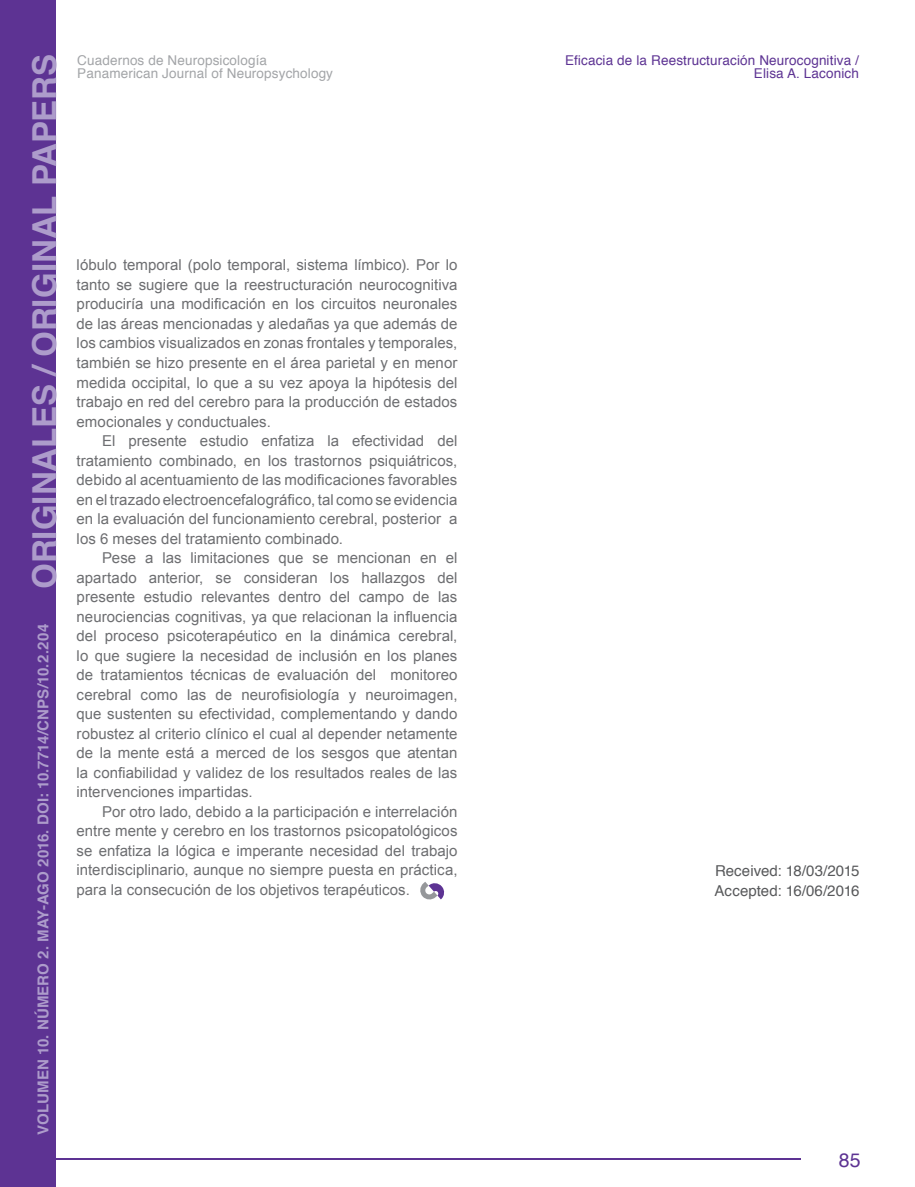
<style>
.page{position:relative;width:915px;height:1187px;background:#fff}
.page>*{position:absolute;margin:0;border:0;box-sizing:border-box;transform-origin:0 0}
.t1{font:19.5px "Helvetica";color:#5d3393}
.t2{font:15px/19.5px "Arial";letter-spacing:.005em;color:#6d6e71;text-align:justify}
.t3{font:700 15px "Helvetica";letter-spacing:.005em;color:#ad9ccb}
.t4{font:15px/19.5px "Helvetica";letter-spacing:.005em;color:#58595b}
.t5{font:13.5px/13.5px "Helvetica";letter-spacing:.01em;color:#a3a5a8}
.t6{font:13.5px/13.5px "Helvetica";letter-spacing:.01em;color:#5d3393;text-align:right}
.s1{font-size:33px}
</style>
<div class="page">
<div style="left:0;top:0;width:55px;height:1186px;background:#5d3393"></div>
<hr style="left:0;top:1157px;width:800px;height:2px;background:#5d3393">
<svg style="left:420px;top:882px;width:25px;height:18px"></svg>
<p class="t3" style="left:31px;top:1134px;width:1081px;rotate:-90deg">VOLUMEN 10. NÚMERO 2. MAY-AGO 2016. DOI: 10.7714/CNPS/10.2.204 <span class="s1">ORIGINALES / ORIGINAL PAPERS</span></p>
<p class="t5" style="left:77px;top:54px;width:257px">Cuadernos de Neuropsicología<br>Panamerican Journal of Neuropsychology</p>
<p class="t2" style="left:77px;top:255px;width:382px">lóbulo temporal (polo temporal, sistema límbico). Por lo tanto se sugiere que la reestructuración neurocognitiva produciría una modificación en los circuitos neuronales de las áreas mencionadas y aledañas ya que además de los cambios visualizados en zonas frontales y temporales, también se hizo presente en el área parietal y en menor medida occipital, lo que a su vez apoya la hipótesis del trabajo en red del cerebro para la producción de estados emocionales y conductuales.</p>
<p class="t2" style="left:77px;top:431px;width:382px;text-indent:26px">El presente estudio enfatiza la efectividad del tratamiento combinado, en los trastornos psiquiátricos, debido al acentuamiento de las modificaciones favorables en el trazado electroencefalográfico, tal como se evidencia en la evaluación del funcionamiento cerebral, posterior a los 6 meses del tratamiento combinado.</p>
<p class="t2" style="left:77px;top:548px;width:382px;text-indent:26px">Pese a las limitaciones que se mencionan en el apartado anterior, se consideran los hallazgos del presente estudio relevantes dentro del campo de las neurociencias cognitivas, ya que relacionan la influencia del proceso psicoterapéutico en la dinámica cerebral, lo que sugiere la necesidad de inclusión en los planes de tratamientos técnicas de evaluación del monitoreo cerebral como las de neurofisiología y neuroimagen, que sustenten su efectividad, complementando y dando robustez al criterio clínico el cual al depender netamente de la mente está a merced de los sesgos que atentan la confiabilidad y validez de los resultados reales de las intervenciones impartidas.</p>
<p class="t2" style="left:77px;top:801px;width:382px;text-indent:26px">Por otro lado, debido a la participación e interrelación entre mente y cerebro en los trastornos psicopatológicos se enfatiza la lógica e imperante necesidad del trabajo interdisciplinario, aunque no siempre puesta en práctica, para la consecución de los objetivos terapéuticos.</p>
<p class="t6" style="left:565px;top:54px;width:295px">Eficacia de la Reestructuración Neurocognitiva /<br>Elisa A. Laconich</p>
<p class="t4" style="left:714px;top:861px;width:146px">Received: 18/03/2015<br>Accepted: 16/06/2016</p>
<h1 class="t1" style="left:838px;top:1144px;width:23px">85</h1>
</div>
